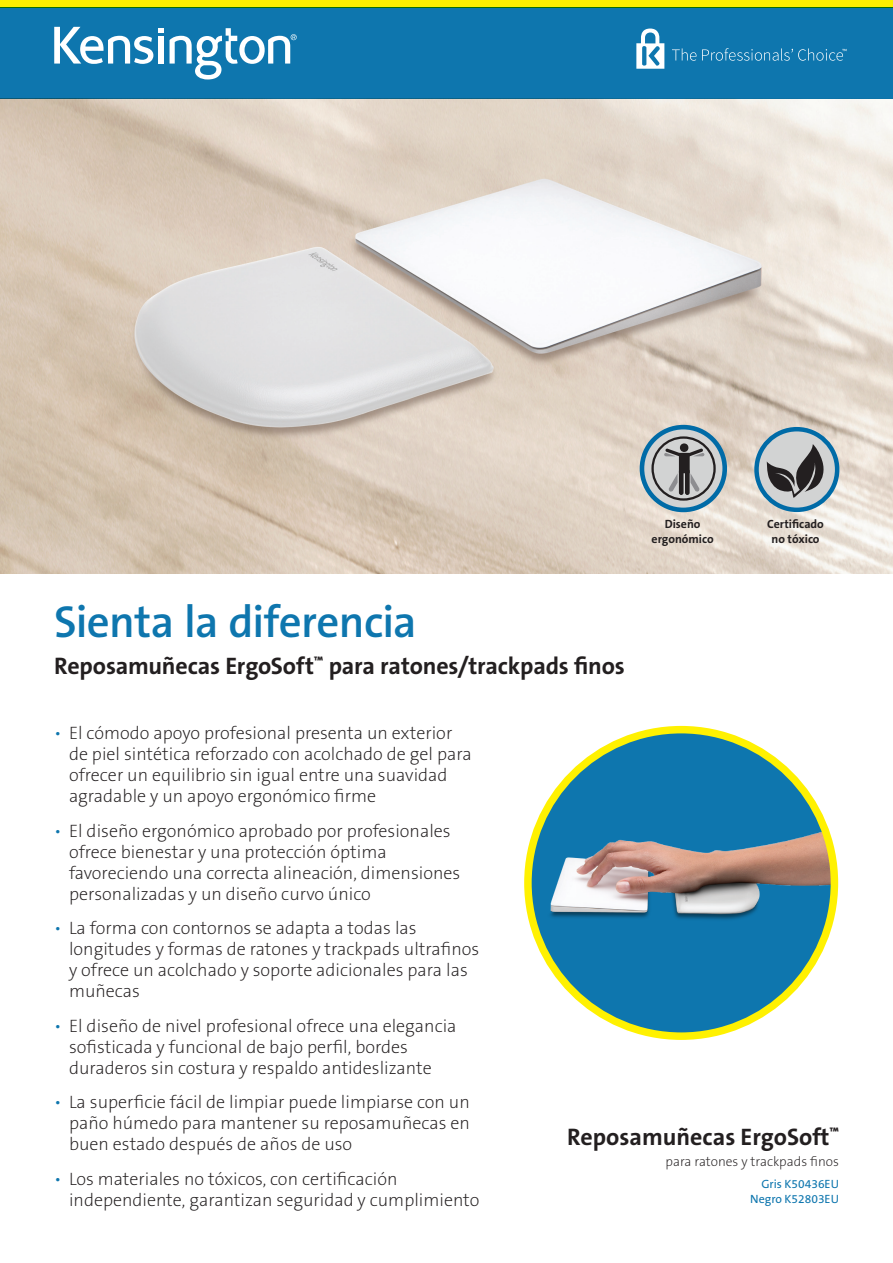
<style>
.page{position:relative;width:893px;height:1263px;background:#fff}
.page>*{position:absolute;margin:0;border:0;box-sizing:border-box;transform-origin:0 0}
.Headline{font:45px "The Sans KENSINGTON6 SB";letter-spacing:-.015em;color:#0e76ae}
.Subhead{font:24px "The Sans KENSINGTON7 Bd";letter-spacing:-.01em;color:#231f20}
.Product{font:24px "The Sans KENSINGTON7 Bd";color:#231f20}
.t1{font:18px/21px "The Sans KENSINGTON2 XL";color:#231f20}
.Sub_Product{font:13.5px "The Sans KENSINGTON2 XL";color:#231f20}
.Icon{font:12px/15px "The Sans KENSINGTON7 Bd";color:#231f20;text-align:center}
.SKU{font:12px "The Sans KENSINGTON5 Rg";color:#0e76ae}
.t2{font:11.55px/13.8px "The Sans KENSINGTON7 Bd";color:#231f20;text-align:center}
.t3{font:11.25px/13.5px "The Sans KENSINGTON7 Bd";color:#231f20;text-align:center}
.s1{color:#0e76ae}
</style>
<div class="page">
<img style="left:0;top:99px;width:893px;height:475px">
<div style="left:0;top:8px;width:893px;height:91px;background:#0e76ae"></div>
<svg style="left:170px;top:28px;width:127px;height:51px"></svg>
<svg style="left:54px;top:27px;width:110px;height:37px"></svg>
<div style="left:0;top:0;width:893px;height:8px;background:#fcee01"></div>
<svg style="left:672px;top:48px;width:24px;height:13px"></svg>
<svg style="left:702px;top:48px;width:144px;height:13px"></svg>
<svg style="left:636px;top:29px;width:28px;height:40px"></svg>
<div style="left:528px;top:730px;width:306px;height:306px;background:#0e76ae;border-radius:50%"></div>
<img style="left:528px;top:782px;width:306px;height:176px">
<div style="left:524px;top:726px;width:314px;height:314px;border:8px solid #fff101;border-radius:50%"></div>
<svg style="left:642px;top:427px;width:83px;height:83px;background:#b0bbc0"></svg>
<div style="left:640px;top:425px;width:87px;height:87px;border:5px solid #006ba7;border-radius:50%"></div>
<div style="left:651px;top:436px;width:65px;height:65px;border:2px solid #231f20;border-radius:50%"></div>
<div style="left:679px;top:453px;width:11px;height:20px;background:#231f20"></div>
<hr style="left:679px;top:469px;width:4px;height:26px;background:#231f20;border-radius:2px">
<div style="left:685px;top:469px;width:5px;height:26px;background:#231f20;border-radius:2px"></div>
<svg style="left:668px;top:473px;width:10px;height:19px"></svg>
<svg style="left:690px;top:473px;width:10px;height:19px"></svg>
<svg style="left:664px;top:443px;width:41px;height:14px"></svg>
<svg style="left:756px;top:429px;width:81px;height:81px;background:#a6bdc9"></svg>
<div style="left:754px;top:427px;width:85px;height:85px;border:4px solid #006ba7;border-radius:50%"></div>
<svg style="left:767px;top:444px;width:58px;height:54px;background:#898889"></svg>
<p class="Headline" style="left:54px;top:598px;width:364px">Sienta la diferencia</p>
<p class="Subhead" style="left:54px;top:653px;width:572px">Reposamuñecas ErgoSoft<sup>™</sup> para ratones/trackpads finos</p>
<p class="t2" style="left:658px;top:518px;width:55px">Ergonomic<br>Design</p>
<p class="t3" style="left:772px;top:517px;width:51px">Non-Toxic<br>Certified</p>
<p class="Icon" style="left:651px;top:517px;width:64px">Diseño ergonómico</p>
<p class="Icon" style="left:767px;top:517px;width:58px">Certificado no tóxico</p>
<p class="t1" style="left:69px;top:723px;width:404px;text-indent:-15px"><span class="s1">•</span> El cómodo apoyo profesional presenta un exterior de piel sintética reforzado con acolchado de gel para ofrecer un equilibrio sin igual entre una suavidad agradable y un apoyo ergonómico firme</p>
<p class="t1" style="left:69px;top:821px;width:393px;text-indent:-15px"><span class="s1">•</span> El diseño ergonómico aprobado por profesionales ofrece bienestar y una protección óptima favoreciendo una correcta alineación, dimensiones personalizadas y un diseño curvo único</p>
<p class="t1" style="left:69px;top:918px;width:412px;text-indent:-15px"><span class="s1">•</span> La forma con contornos se adapta a todas las longitudes y formas de ratones y trackpads ultrafinos y ofrece un acolchado y soporte adicionales para las muñecas</p>
<p class="t1" style="left:69px;top:1016px;width:389px;text-indent:-15px"><span class="s1">•</span> El diseño de nivel profesional ofrece una elegancia sofisticada y funcional de bajo perfil, bordes duraderos sin costura y respaldo antideslizante</p>
<p class="t1" style="left:69px;top:1092px;width:403px;text-align:justify;text-indent:-15px"><span class="s1">•</span> La superficie fácil de limpiar puede limpiarse con un paño húmedo para mantener su reposamuñecas en buen estado después de años de uso</p>
<p class="t1" style="left:69px;top:1169px;width:412px;text-indent:-15px"><span class="s1">•</span> Los materiales no tóxicos, con certificación independiente, garantizan seguridad y cumplimiento</p>
<p class="Product" style="left:567px;top:1124px;width:273px">Reposamuñecas ErgoSoft<sup>™</sup></p>
<p class="Sub_Product" style="left:666px;top:1154px;width:175px">para ratones y trackpads finos</p>
<p class="SKU" style="left:761px;top:1177px;width:79px">Gris K50436EU</p>
<p class="SKU" style="left:750px;top:1192px;width:90px">Negro K52803EU</p>
</div>
